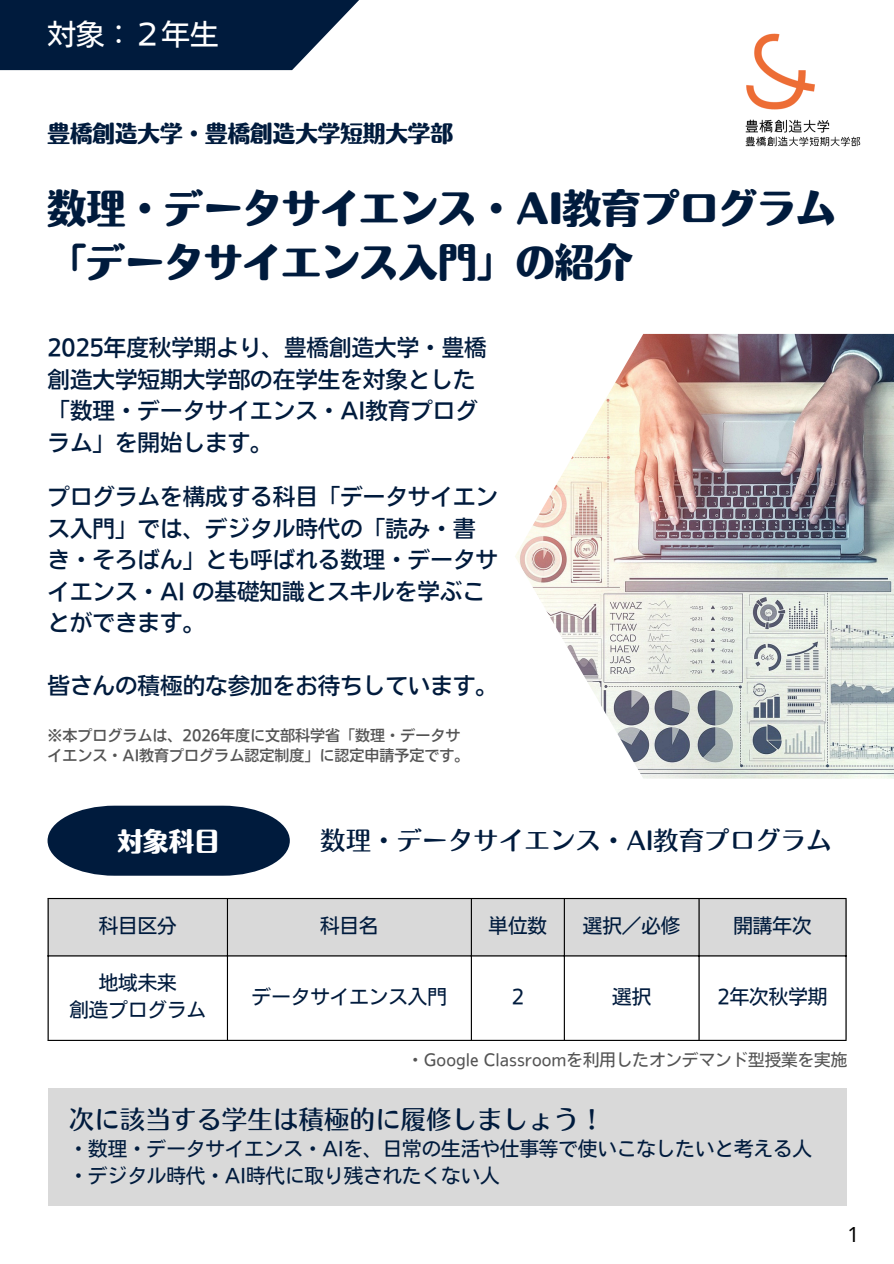
<style>
.page{position:relative;width:894px;height:1264px;background:#fff}
.page>*{position:absolute;margin:0;border:0;box-sizing:border-box;transform-origin:0 0}
.t1{font:39px/54px "Motoya Ma Aporo Std W8";color:#001b3d}
.t2{font:28.5px "Nud Motoya Cedar Std W3";color:#fff}
.t3{font:25.5px "Motoya Ma Aporo Std W4";color:#001b3d}
.t4{font:25.5px "Motoya Ma Aporo Std W8";color:#fff}
.t5{font:22.5px/31.5px "Nud Motoya Cedar Std W4";color:#001b3d}
.t6{font:22.5px "Motoya Ma Aporo Std W8";color:#001b3d}
.t7{font:21px "Noto Sans";color:#000}
.t8{font:19.5px "Nud Motoya Cedar Std W3";color:#001b3d}
.t9{font:16.5px "Nud Motoya Cedar Std W3";color:#545454}
.t10{font:15px/20.2px "Nud Motoya Cedar Std W4";color:#545454}
</style>
<div class="page">
<img style="left:515px;top:334px;width:378px;height:444px">
<svg style="left:0;top:0;width:359px;height:70px;background:#17304e"></svg>
<svg style="left:48px;top:805px;width:242px;height:70px;background:#1f3654"></svg>
<div style="left:49px;top:899px;width:796px;height:56px;background:#d9d9d9"></div>
<hr style="left:48px;top:899px;width:1px;height:140px;background:#000">
<hr style="left:227px;top:899px;width:1px;height:140px;background:#000">
<hr style="left:470px;top:899px;width:2px;height:140px;background:#000">
<hr style="left:563px;top:899px;width:1px;height:140px;background:#000">
<hr style="left:698px;top:899px;width:1px;height:140px;background:#000">
<hr style="left:845px;top:899px;width:1px;height:140px;background:#000">
<hr style="left:48px;top:898px;width:798px;height:1px;background:#000">
<hr style="left:48px;top:955px;width:798px;height:1px;background:#000">
<hr style="left:48px;top:1039px;width:798px;height:1px;background:#000">
<img style="left:745px;top:33px;width:116px;height:114px">
<div style="left:48px;top:1088px;width:798px;height:117px;background:#d9d9d9"></div>
<h2 class="t2" style="left:47px;top:20px;width:173px">対象：２年生</h2>
<p class="t6" style="left:48px;top:122px;width:407px">豊橋創造大学・豊橋創造大学短期大学部</p>
<p class="t1" style="left:48px;top:181px;width:789px">数理・データサイエンス・AI教育プログラム「データサイエンス入門」の紹介</p>
<p class="t5" style="left:48px;top:332px;width:440px">2025年度秋学期より、豊橋創造大学・豊橋創造大学短期大学部の在学生を対象とした「数理・データサイエンス・AI教育プログラム」を開始します。</p>
<p class="t5" style="left:48px;top:481px;width:452px">プログラムを構成する科目「データサイエンス入門」では、デジタル時代の「読み・書き・そろばん」とも呼ばれる数理・データサイエンス・AI の基礎知識とスキルを学ぶことができます。</p>
<p class="t5" style="left:48px;top:670px;width:452px">皆さんの積極的な参加をお待ちしています。</p>
<p class="t10" style="left:48px;top:725px;width:423px">※本プログラムは、2026年度に文部科学省「数理・データサイエンス・AI教育プログラム認定制度」に認定申請予定です。</p>
<p class="t4" style="left:118px;top:828px;width:103px">対象科目</p>
<p class="t3" style="left:320px;top:827px;width:513px">数理・データサイエンス・AI教育プログラム</p>
<h6 class="t8" style="left:99px;top:915px;width:80px">科目区分</h6>
<h1 class="t8" style="left:320px;top:915px;width:60px">科目名</h1>
<h5 class="t8" style="left:488px;top:915px;width:60px">単位数</h5>
<h5 class="t8" style="left:582px;top:915px;width:99px">選択／必修</h5>
<h6 class="t8" style="left:733px;top:915px;width:80px">開講年次</h6>
<p class="t8" style="left:99px;top:973px;width:80px">地域未来</p>
<h4 class="t8" style="left:69px;top:1000px;width:138px">創造プログラム</h4>
<h3 class="t8" style="left:252px;top:986px;width:197px">データサイエンス入門</h3>
<p class="t8" style="left:511px;top:986px;width:14px">2</p>
<p class="t8" style="left:612px;top:986px;width:41px">選択</p>
<p class="t8" style="left:717px;top:986px;width:111px">2年次秋学期</p>
<p class="t9" style="left:407px;top:1051px;width:441px">・Google Classroomを利用したオンデマンド型授業を実施</p>
<p class="t3" style="left:69px;top:1106px;width:537px">次に該当する学生は積極的に履修しましょう！</p>
<p class="t8" style="left:69px;top:1138px;width:744px">・数理・データサイエンス・AIを、日常の生活や仕事等で使いこなしたいと考える人</p>
<p class="t8" style="left:69px;top:1165px;width:432px">・デジタル時代・AI時代に取り残されたくない人</p>
<p class="t7" style="left:847px;top:1219px;width:14px">1</p>
</div>
